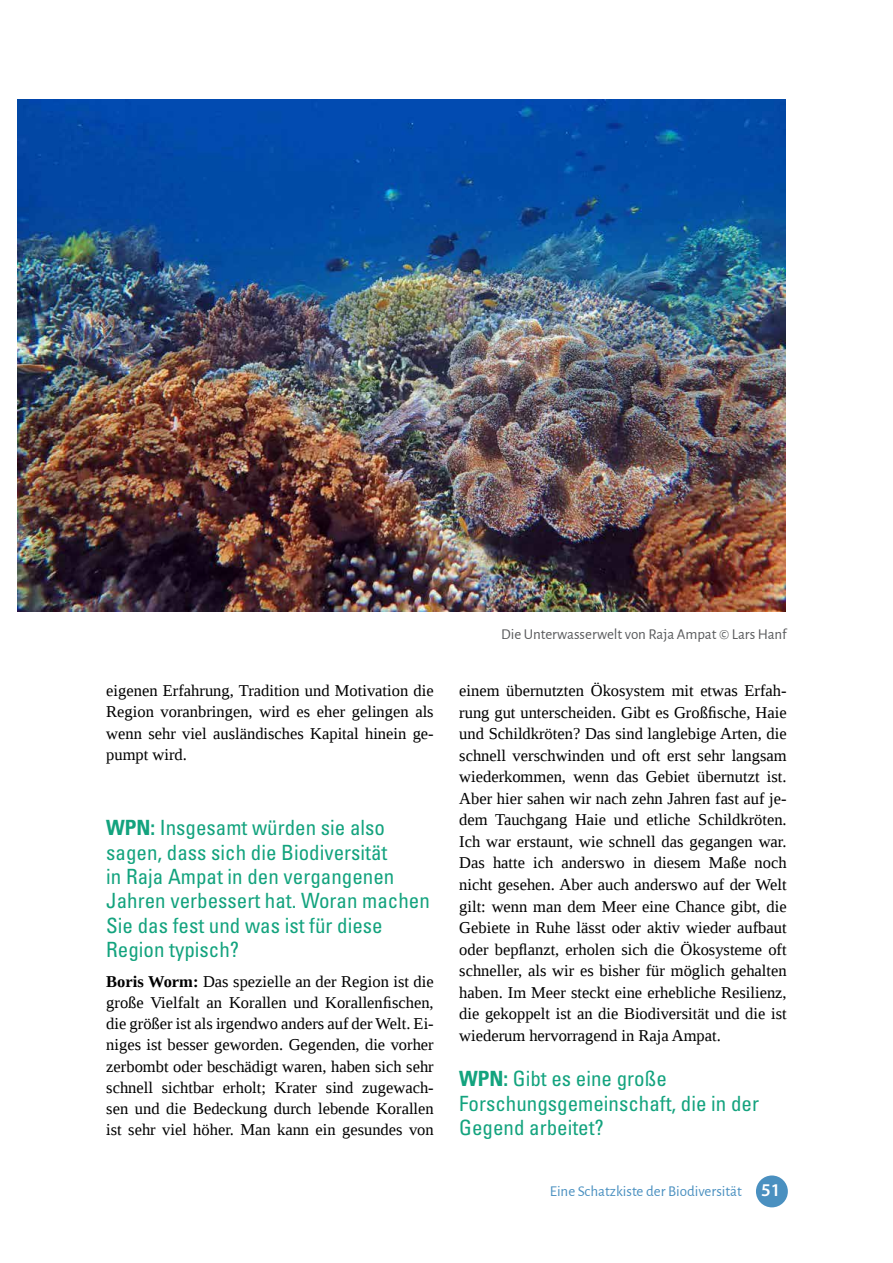
<style>
.page{position:relative;width:893px;height:1263px;background:#fff}
.page>*{position:absolute;margin:0;border:0;box-sizing:border-box;transform-origin:0 0}
.t1{font:condensed 21px/24.3px "Univers LT Std";color:#13a37e}
.t2{font:16.5px/21.6px "Liberation Serif";color:#000;text-align:justify}
.t3{font:15px "Alegreya Sans";color:#58595b}
.t4{font:15px "Alegreya Sans";color:#4a90c0}
.s1{font-weight:700}
.s2{font-family:"Myriad Pro";font-weight:600;font-size:18px;color:#fff}
</style>
<div class="page">
<div style="left:756px;top:1175px;width:32px;height:32px;background:#4a90c0;border-radius:50%"></div>
<img style="left:17px;top:99px;width:768px;height:512px">
<p class="t2" style="left:106px;top:680px;width:329px">eigenen Erfahrung, Tradition und Motivation die Region voranbringen, wird es eher gelingen als wenn sehr viel ausländisches Kapital hinein ge&shy;pumpt wird.</p>
<p class="t1" style="left:106px;top:815px;width:325px"><span class="s1">WPN:</span> Insgesamt würden sie also sagen, dass sich die Biodiversität<br>in Raja Ampat in den vergangenen<br>Jahren verbessert hat. Woran machen<br>Sie das fest und was ist für diese<br>Region typisch?</p>
<p class="t2" style="left:106px;top:970px;width:329px"><span class="s1">Boris Worm:</span> Das spezielle an der Region ist die große Vielfalt an Korallen und Korallenfischen, die größer ist als irgendwo anders auf der Welt. Ei&shy;niges ist besser geworden. Gegenden, die vorher zerbombt oder beschädigt waren, haben sich sehr schnell sichtbar erholt; Krater sind zugewach&shy;sen und die Bedeckung durch lebende Korallen ist sehr viel höher. Man kann ein gesundes von</p>
<p class="t3" style="left:501px;top:624px;width:287px">Die Unterwasserwelt von Raja Ampat © Lars Hanf</p>
<p class="t2" style="left:459px;top:680px;width:329px">einem übernutzten Ökosystem mit etwas Erfah&shy;rung gut unterscheiden. Gibt es Großfische, Haie und Schildkröten? Das sind langlebige Arten, die schnell verschwinden und oft erst sehr langsam wiederkommen, wenn das Gebiet übernutzt ist.<br>Aber hier sahen wir nach zehn Jahren fast auf je&shy;dem Tauchgang Haie und etliche Schildkröten.<br>Ich war erstaunt, wie schnell das gegangen war.<br>Das hatte ich anderswo in diesem Maße noch nicht gesehen. Aber auch anderswo auf der Welt gilt: wenn man dem Meer eine Chance gibt, die Gebiete in Ruhe lässt oder aktiv wieder aufbaut oder bepflanzt, erholen sich die Ökosysteme oft schneller, als wir es bisher für möglich gehalten haben. Im Meer steckt eine erhebliche Resilienz, die gekoppelt ist an die Biodiversität und die ist wiederum hervorragend in Raja Ampat.</p>
<p class="t1" style="left:459px;top:1066px;width:301px"><span class="s1">WPN:</span> Gibt es eine große<br>Forschungsgemeinschaft, die in der<br>Gegend arbeitet?</p>
<p class="t4" style="left:550px;top:1181px;width:232px">Eine Schatzkiste der Biodiversität <span class="s2">51</span></p>
</div>
